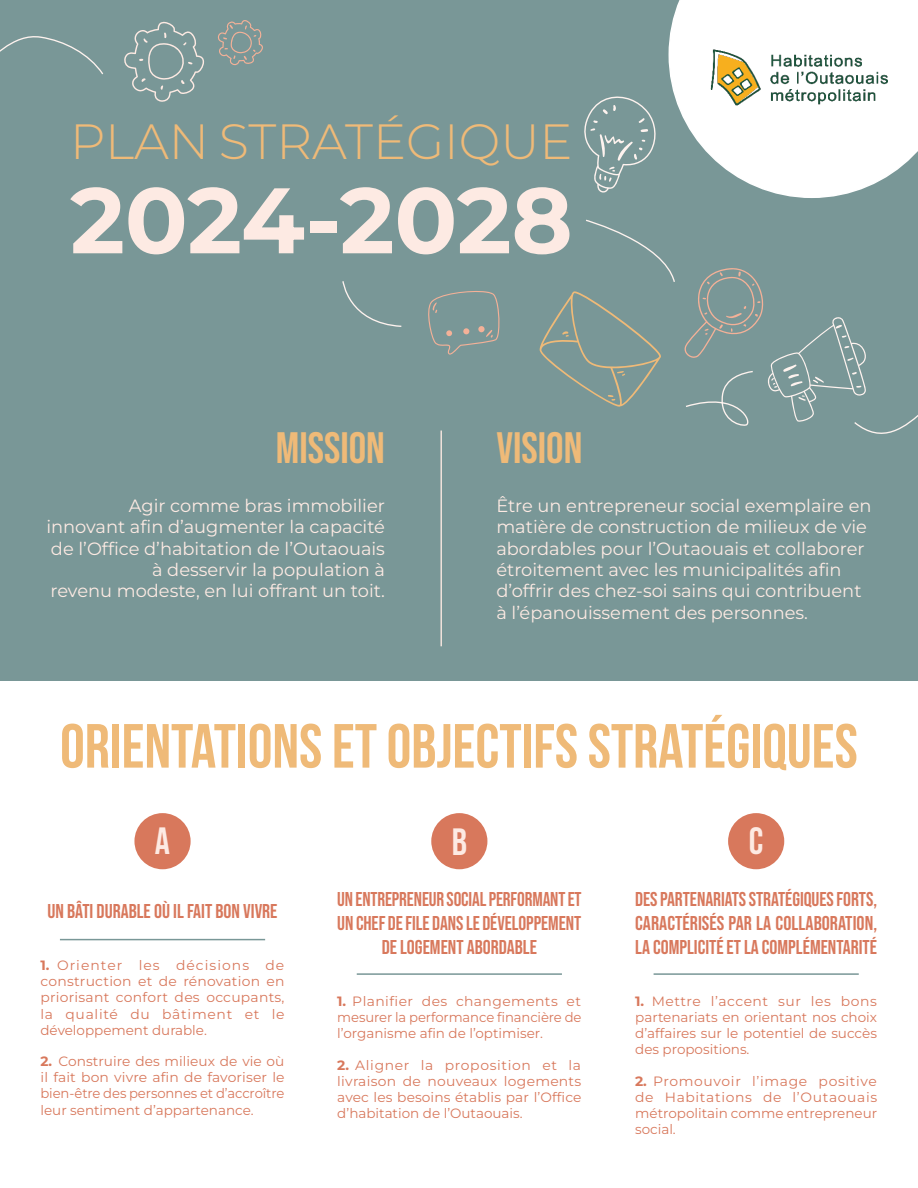
<style>
.page{position:relative;width:918px;height:1188px;background:#fff}
.page>*{position:absolute;margin:0;border:0;box-sizing:border-box;transform-origin:0 0}
.t1{font:700 92.85px "Montserrat";letter-spacing:-.005em;color:#fdeae3}
.t2{font:700 62.25px "Bebas Neue";color:#efba78}
.t3{font:300 49.5px "Montserrat";color:#efba78}
.t4{font:43.8px "Bebas Neue";color:#efba78}
.t5{font:37.8px "Bebas Neue";color:#fdeae3}
.t6{font:19.95px/23.9px "Bebas Neue";color:#d8785c;text-align:center}
.t7{font:17.85px/21.5px "Montserrat";color:#fdeae3;text-align:right}
.t8{font:13.5px/16.2px "Montserrat";color:#d8785c;text-align:justify}
.s1{font-weight:700}
</style>
<div class="page">
<div style="left:0;top:0;width:918px;height:680px;background:#799797"></div>
<hr style="left:441px;top:431px;width:1px;height:215px;background:#fdeae3">
<svg style="left:669px;top:0;width:233px;height:198px"></svg>
<img style="left:680px;top:0;width:238px;height:166px">
<svg style="left:0;top:36px;width:104px;height:39px"></svg>
<svg style="left:124px;top:22px;width:80px;height:80px"></svg>
<svg style="left:218px;top:20px;width:45px;height:45px"></svg>
<svg style="left:584px;top:96px;width:72px;height:97px"></svg>
<svg style="left:428px;top:291px;width:72px;height:64px"></svg>
<svg style="left:539px;top:291px;width:122px;height:116px"></svg>
<svg style="left:342px;top:281px;width:60px;height:46px"></svg>
<svg style="left:586px;top:219px;width:89px;height:63px"></svg>
<svg style="left:684px;top:268px;width:234px;height:166px"></svg>
<div style="left:134px;top:813px;width:57px;height:56px;background:#d8785c;border-radius:50%"></div>
<hr style="left:60px;top:939px;width:205px;height:1px;background:#799797">
<div style="left:431px;top:813px;width:56px;height:56px;background:#d8785c;border-radius:50%"></div>
<hr style="left:357px;top:973px;width:205px;height:2px;background:#799797">
<div style="left:728px;top:813px;width:56px;height:56px;background:#d8785c;border-radius:50%"></div>
<hr style="left:654px;top:973px;width:205px;height:2px;background:#799797">
<p class="t3" style="left:70px;top:108px;width:504px">PLAN STRATÉGIQUE</p>
<p class="t1" style="left:70px;top:153px;width:504px">2024-2028</p>
<p class="t4" style="left:276px;top:423px;width:111px">MISSION</p>
<p class="t7" style="left:46px;top:494px;width:340px">Agir comme bras immobilier innovant afin d’augmenter la capacité de l’Office d’habitation de l’Outaouais à desservir la population à<br>revenu modeste, en lui offrant un toit.</p>
<p class="t4" style="left:496px;top:423px;width:88px">VISION</p>
<p class="t7" style="left:496px;top:494px;width:377px;text-align:left">Être un entrepreneur social exemplaire en matière de construction de milieux de vie abordables pour l’Outaouais et collaborer étroitement avec les municipalités afin d’offrir des chez-soi sains qui contribuent à l’épanouissement des personnes.</p>
<p class="t2" style="left:60px;top:712px;width:799px">ORIENTATIONS ET OBJECTIFS STRATÉGIQUES</p>
<p class="t5" style="left:155px;top:819px;width:17px">A</p>
<p class="t6" style="left:48px;top:899px;width:231px">UN BÂTI DURABLE OÙ IL FAIT BON VIVRE</p>
<p class="t8" style="left:40px;top:957px;width:246px"><span class="s1">1.</span> Orienter les décisions de construction et de rénovation en priorisant confort des occupants, la qualité du bâtiment et le développement durable.</p>
<p class="t8" style="left:40px;top:1053px;width:246px"><span class="s1">2.</span> Construire des milieux de vie où il fait bon vivre afin de favoriser le bien-être des personnes et d’accroître leur sentiment d’appartenance.</p>
<p class="t5" style="left:452px;top:821px;width:17px">B</p>
<p class="t6" style="left:337px;top:887px;width:246px">UN ENTREPRENEUR SOCIAL PERFORMANT ET<br>UN CHEF DE FILE DANS LE DÉVELOPPEMENT<br>DE LOGEMENT ABORDABLE</p>
<p class="t8" style="left:337px;top:992px;width:246px"><span class="s1">1.</span> Planifier des changements et mesurer la performance financière de l’organisme afin de l’optimiser.</p>
<p class="t8" style="left:337px;top:1056px;width:246px"><span class="s1">2.</span> Aligner la proposition et la livraison de nouveaux logements avec les besoins établis par l’Office d’habitation de l’Outaouais.</p>
<p class="t5" style="left:749px;top:819px;width:16px">C</p>
<p class="t6" style="left:635px;top:887px;width:243px;text-align:justify">DES PARTENARIATS STRATÉGIQUES FORTS, CARACTÉRISÉS PAR LA COLLABORATION, LA COMPLICITÉ ET LA COMPLÉMENTARITÉ</p>
<p class="t8" style="left:635px;top:992px;width:243px"><span class="s1">1.</span> Mettre l’accent sur les bons partenariats en orientant nos choix d’affaires sur le potentiel de succès des propositions.</p>
<p class="t8" style="left:635px;top:1072px;width:243px"><span class="s1">2.</span> Promouvoir l’image positive de Habitations de l’Outaouais métropolitain comme entrepreneur social.</p>
</div>
